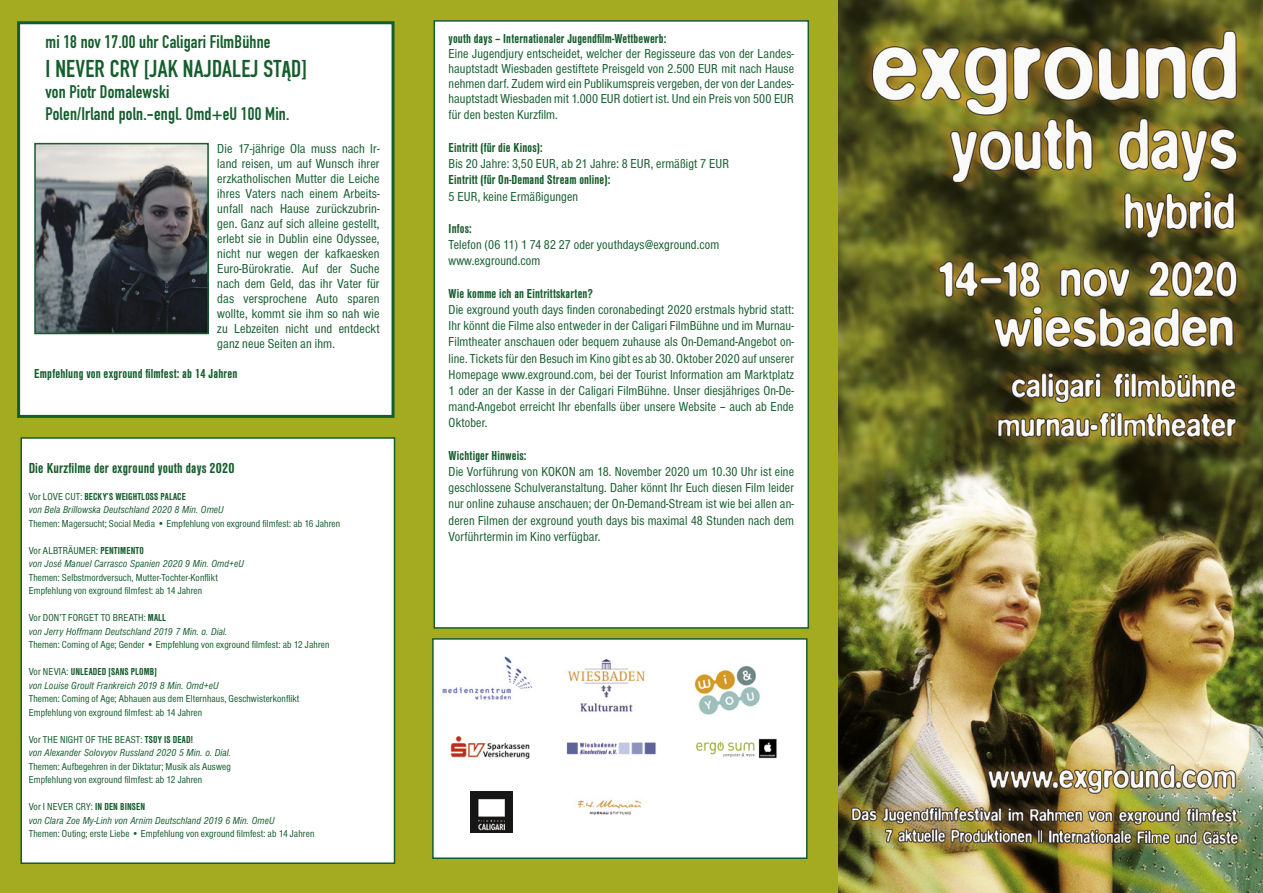
<style>
.page{position:relative;width:1263px;height:893px;background:#fff}
.page>*{position:absolute;margin:0;border:0;box-sizing:border-box;transform-origin:0 0}
.t1{font:24px "DIN Engschrift";letter-spacing:.01em;color:#155d2d}
.t2{font:18px/21.6px "DIN Engschrift";letter-spacing:.01em;color:#155d2d}
.t3{font:15px "Sans Cd CE Bold";letter-spacing:.01em;color:#155d2d}
.t4{font:condensed 13.5px/15px "Sans";letter-spacing:.01em;color:#155d2d;text-align:justify}
.t5{font:700 condensed 13.5px "Sans";letter-spacing:.01em;color:#155d2d}
.t6{font:condensed 10.5px/13.5px "Sans";letter-spacing:.01em;color:#155d2d}
.t7{font:10.5px "Sans Cd CE Italic";letter-spacing:.01em;color:#155d2d}
.t8{font:10.5px "Sans Cd CE Regular";letter-spacing:.01em;color:#155d2d}
.t9{font:10.5px "Sans Cd CE Bold";letter-spacing:.01em;color:#155d2d}
.t10{font:italic condensed 10.5px "Sans";letter-spacing:.01em;color:#155d2d}
.s1{font-family:"Sans Cd CE Bold"}
.s2{font-family:"Sans Cd CE Regular"}
.s3{font-style:italic}
.s4{font-family:"Sans Cd CE Italic";font-stretch:normal}
</style>
<div class="page">
<img style="left:838px;top:0;width:425px;height:893px">
<div style="left:0;top:0;width:838px;height:893px;background:#a4ab21"></div>
<div style="left:433px;top:20px;width:376px;height:609px;background:#fff;border:2px solid #155d2d"></div>
<div style="left:432px;top:638px;width:375px;height:221px;background:#fff;border:2px solid #155d2d"></div>
<img style="left:442px;top:656px;width:90px;height:44px">
<img style="left:470px;top:791px;width:43px;height:41px">
<img style="left:567px;top:658px;width:78px;height:54px">
<img style="left:696px;top:738px;width:81px;height:21px">
<img style="left:694px;top:666px;width:66px;height:49px">
<img style="left:450px;top:735px;width:80px;height:24px">
<img style="left:566px;top:742px;width:90px;height:13px">
<img style="left:577px;top:799px;width:65px;height:16px">
<div style="left:17px;top:21px;width:377px;height:397px;background:#fff;border:3px solid #155d2d"></div>
<img style="left:37px;top:146px;width:169px;height:185px">
<div style="left:34px;top:143px;width:175px;height:191px;border:2px solid #155d2d"></div>
<div style="left:21px;top:437px;width:374px;height:427px;background:#fff;border:2px solid #155d2d"></div>
<h2 class="t2" style="left:46px;top:31px;width:227px">mi 18 nov 17.00 uhr Caligari FilmBühne</h2>
<h1 class="t1" style="left:46px;top:54px;width:263px">I NEVER CRY [JAK NAJDALEJ ST<span class="s1">Ą</span>D]</h1>
<h2 class="t2" style="left:46px;top:81px;width:245px">von Piotr Domalewski<br>Polen/Irland poln.-engl. Omd+eU 100 Min.</h2>
<p class="t4" style="left:217px;top:141px;width:164px">Die 17-jährige Ola muss nach Ir&shy;land reisen, um auf Wunsch ihrer erzkatholischen Mutter die Leiche ihres Vaters nach einem Arbeits&shy;unfall nach Hause zurückzubrin&shy;gen. Ganz auf sich alleine gestellt, erlebt sie in Dublin eine Odyssee, nicht nur wegen der kafkaesken Euro-Bürokratie. Auf der Suche nach dem Geld, das ihr Vater für das versprochene Auto sparen wollte, kommt sie ihm so nah wie zu Lebzeiten nicht und entdeckt ganz neue Seiten an ihm.</p>
<p class="t5" style="left:34px;top:366px;width:205px">Empfehlung von exground filmfest: ab 14 Jahren</p>
<p class="t3" style="left:29px;top:460px;width:207px">Die Kurzfilme der exground youth days 2020</p>
<p class="t9" style="left:29px;top:491px;width:159px"><span class="s2">Vor LOVE CUT:</span> BECKY’S WEIGHTLOSS PALACE</p>
<p class="t7" style="left:29px;top:504px;width:197px">von Bela Brillowska Deutschland 2020 8 Min. OmeU</p>
<p class="t6" style="left:29px;top:517px;width:313px">Themen: Magersucht; Social Media • Empfehlung von exground filmfest: ab 16 Jahren</p>
<p class="t8" style="left:29px;top:544px;width:117px">Vor ALBTRÄUMER: <span class="s1">PENTIMENTO</span></p>
<p class="t7" style="left:29px;top:558px;width:217px">von José Manuel Carrasco Spanien 2020 9 Min. Omd+eU</p>
<p class="t6" style="left:29px;top:571px;width:191px">Themen: Selbstmordversuch, Mutter-Tochter-Konflikt<br>Empfehlung von exground filmfest: ab 14 Jahren</p>
<p class="t8" style="left:29px;top:612px;width:139px">Vor DON’T FORGET TO BREATH: <span class="s1">MALL</span></p>
<p class="t7" style="left:29px;top:625px;width:200px">von Jerry Hoffmann Deutschland 2019 7 Min. o. Dial.</p>
<p class="t6" style="left:29px;top:638px;width:302px">Themen: Coming of Age; Gender • Empfehlung von exground filmfest: ab 12 Jahren</p>
<p class="t9" style="left:29px;top:666px;width:130px"><span class="s2">Vor NEVIA:</span> UNLEADED [SANS PLOMB]</p>
<p class="t10" style="left:29px;top:679px;width:191px">von Louise Groult Frankreich 2019 8 Min. Omd+eU</p>
<p class="t6" style="left:29px;top:692px;width:272px">Themen: Coming of Age; Abhauen aus dem Elternhaus, Geschwisterkonflikt<br>Empfehlung von exground filmfest: ab 14 Jahren</p>
<p class="t8" style="left:29px;top:733px;width:166px">Vor THE NIGHT OF THE BEAST: <span class="s1">TSOY IS DEAD!</span></p>
<p class="t6" style="left:29px;top:746px;width:204px;text-align:justify"><span class="s3">von Alexander Solovyov Russland 2020 5 Min.</span> <span class="s4">o. Dial.<br></span>Themen: Aufbegehren in der Diktatur; Musik als Ausweg Empfehlung von exground filmfest: ab 12 Jahren</p>
<p class="t8" style="left:29px;top:801px;width:118px">Vor I NEVER CRY: <span class="s1">IN DEN BINSEN</span></p>
<p class="t7" style="left:29px;top:814px;width:247px">von Clara Zoe My-Linh von Arnim Deutschland 2019 6 Min. OmeU</p>
<p class="t6" style="left:29px;top:827px;width:287px">Themen: Outing; erste Liebe • Empfehlung von exground filmfest: ab 14 Jahren</p>
<p class="t5" style="left:449px;top:31px;width:219px">youth days – Internationaler Jugendfilm-Wettbewerb:</p>
<p class="t4" style="left:449px;top:46px;width:347px">Eine Jugendjury entscheidet, welcher der Regisseure das von der Landes&shy;hauptstadt Wiesbaden gestiftete Preisgeld von 2.500 EUR mit nach Hause nehmen darf. Zudem wird ein Publikumspreis vergeben, der von der Landes&shy;hauptstadt Wiesbaden mit 1.000 EUR dotiert ist. Und ein Preis von 500 EUR für den besten Kurzfilm.</p>
<p class="t5" style="left:449px;top:140px;width:96px">Eintritt (für die Kinos):</p>
<p class="t4" style="left:449px;top:156px;width:282px">Bis 20 Jahre: 3,50 EUR, ab 21 Jahre: 8 EUR, ermäßigt 7 EUR</p>
<p class="t5" style="left:449px;top:172px;width:163px">Eintritt (für On-Demand Stream online):</p>
<p class="t4" style="left:449px;top:189px;width:131px">5 EUR, keine Ermäßigungen</p>
<p class="t5" style="left:449px;top:221px;width:25px">Infos:</p>
<p class="t4" style="left:449px;top:237px;width:272px;line-height:16.2px">Telefon (06 11) 1 74 82 27 oder youthdays@exground.com www.exground.com</p>
<p class="t5" style="left:449px;top:286px;width:146px">Wie komme ich an Eintrittskarten?</p>
<p class="t4" style="left:449px;top:302px;width:347px;line-height:16.2px">Die exground youth days finden coronabedingt 2020 erstmals hybrid statt:<br>Ihr könnt die Filme also entweder in der Caligari FilmBühne und im Murnau-Filmtheater anschauen oder bequem zuhause als On-Demand-Angebot on&shy;line. Tickets für den Besuch im Kino gibt es ab 30. Oktober 2020 auf unserer Homepage www.exground.com, bei der Tourist Information am Marktplatz 1 oder an der Kasse in der Caligari FilmBühne. Unser diesjähriges On-De&shy;mand-Angebot erreicht Ihr ebenfalls über unsere Website – auch ab Ende Oktober.</p>
<p class="t5" style="left:449px;top:448px;width:79px">Wichtiger Hinweis:</p>
<p class="t4" style="left:449px;top:464px;width:347px;line-height:16.2px">Die Vorführung von KOKON am 18. November 2020 um 10.30 Uhr ist eine geschlossene Schulveranstaltung. Daher könnt Ihr Euch diesen Film leider nur online zuhause anschauen; der On-Demand-Stream ist wie bei allen an&shy;deren Filmen der exground youth days bis maximal 48 Stunden nach dem Vorführtermin im Kino verfügbar.</p>
</div>
